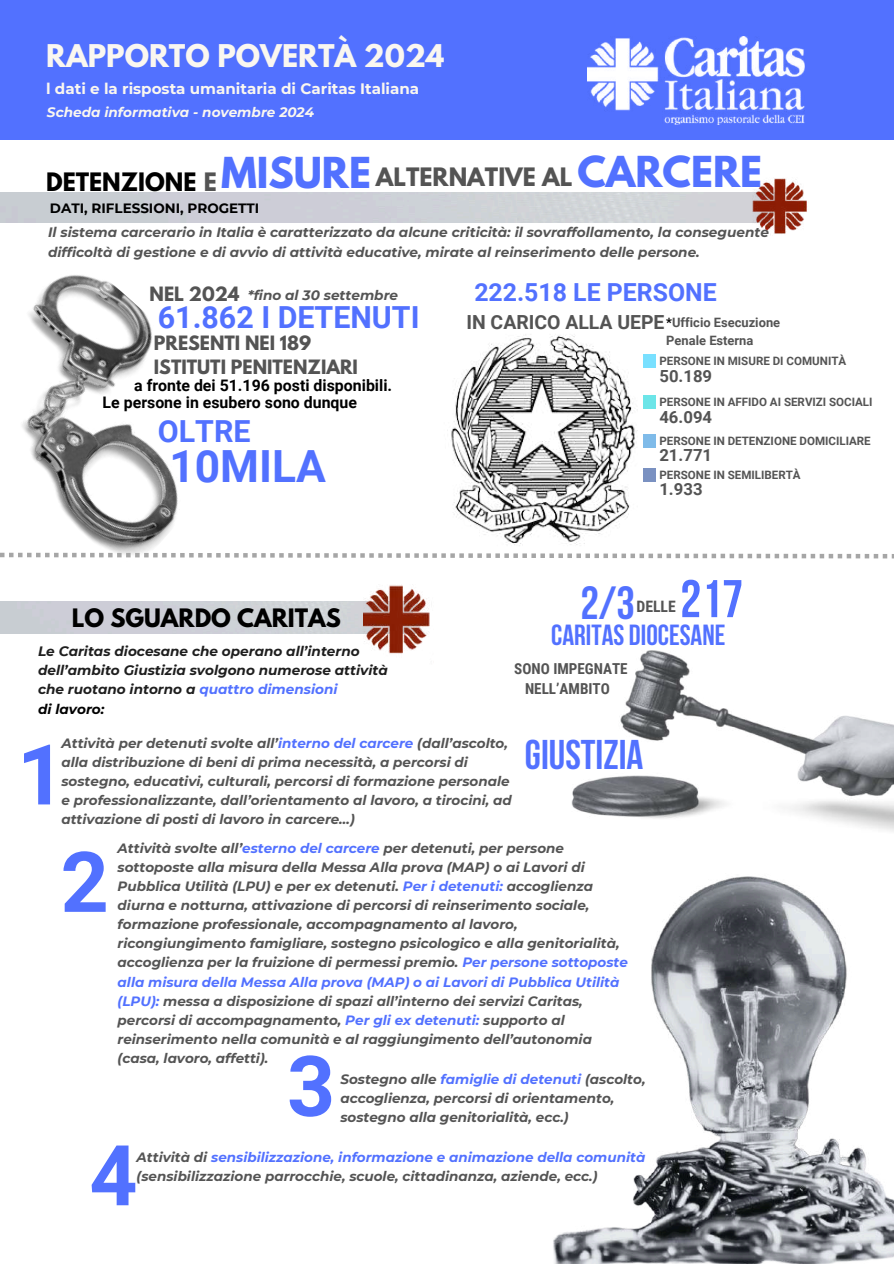
<style>
.page{position:relative;width:894px;height:1264px;background:#fff}
.page>*{position:absolute;margin:0;border:0;box-sizing:border-box;transform-origin:0 0}
.t1{font:700 84px "Roboto";color:#5271ff}
.t2{font:700 52.95px "Bebas Neue";color:#5271ff}
.t3{font:700 46.35px "Bebas Neue";color:#5271ff}
.t4{font:700 44.4px "Roboto";color:#5271ff}
.t5{font:700 41.4px "Bebas Neue";color:#5271ff}
.t6{font:700 30.45px "Roboto";color:#5271ff}
.t7{font:700 28.95px "Bebas Neue";color:#5271ff}
.t8{font:700 27.75px "League Spartan";color:#faf7f0}
.t9{font:700 24.9px "Roboto";color:#5271ff}
.t10{font:700 22.5px "League Spartan";color:#000}
.t11{font:700 22.5px "League Spartan";color:#545454}
.t12{font:700 19.35px "Roboto";color:#545454}
.t13{font:700 17.55px/23.5px "League Spartan";color:#545454}
.t14{font:700 16.65px "Roboto";color:#545454}
.t15{font:700 15.9px/16.8px "Roboto";color:#000}
.t16{font:700 15.75px "Roboto Condensed";color:#545454}
.t17{font:700 15.15px "Montserrat";color:#faf7f0}
.t18{font:700 15.15px/20.7px "Roboto Condensed";color:#545454;text-align:center}
.t19{font:italic 700 13.65px/19.2px "Montserrat";color:#545454}
.t20{font:italic 700 13.65px/19.2px "Montserrat";color:#1e1e1e}
.t21{font:italic 700 13.65px "Montserrat";color:#faf7f0}
.t22{font:italic 700 13.5px/19.2px "Montserrat";color:#545454}
.t23{font:700 13.5px "Montserrat";color:#000}
.t24{font:700 12.9px/17.2px "Roboto";color:#545454}
.t25{font:700 11.55px "Roboto";color:#545454}
.s1{font-size:37.8px;color:#5271ff}
.s2{font-family:"League Spartan";font-style:normal;font-size:17.55px}
.s3{color:#000}
.s4{color:#5271ff}
</style>
<div class="page">
<div style="left:0;top:0;width:893px;height:139px;background:#5271ff"></div>
<img style="left:587px;top:36px;width:217px;height:88px">
<img style="left:752px;top:178px;width:56px;height:56px">
<img style="left:22px;top:275px;width:156px;height:277px">
<div style="left:0;top:601px;width:364px;height:32px;background:#cdcdd7"></div>
<img style="left:364px;top:584px;width:66px;height:70px">
<img style="left:628px;top:650px;width:69px;height:50px">
<img style="left:553px;top:700px;width:340px;height:563px">
<svg style="left:0;top:552px;width:893px;height:6px"></svg>
<img style="left:329px;top:334px;width:429px;height:225px">
<h3 class="t8" style="left:46px;top:42px;width:399px">RAPPORTO POVERTÀ 2024</h3>
<p class="t17" style="left:46px;top:80px;width:374px">l dati e la risposta umanitaria di Caritas Italiana</p>
<p class="t21" style="left:47px;top:103px;width:268px">Scheda informativa - novembre 2024</p>
<h3 class="t11" style="left:375px;top:166px;width:387px">ALTERNATIVE AL <span class="s1">CARCERE</span></h3>
<h3 class="t10" style="left:46px;top:171px;width:326px">DETENZIONE <span class="s1">MISURE</span></h3>
<p class="t23" style="left:50px;top:199px;width:211px">DATI, RIFLESSIONI, PROGETTI</p>
<h3 class="t11" style="left:204px;top:170px;width:15px">E</h3>
<p class="t19" style="left:48px;top:223px;width:722px">Il sistema carcerario in Italia è caratterizzato da alcune criticità: il sovraffollamento, la conseguente difficoltà di gestione e di avvio di attività educative, mirate al reinserimento delle persone.</p>
<p class="t19" style="left:149px;top:285px;width:250px"><span class="s2">NEL 2024</span> *fino al 30 settembre</p>
<h3 class="t6" style="left:158px;top:300px;width:263px">61.862 I DETENUTI</h3>
<p class="t13" style="left:154px;top:334px;width:206px">PRESENTI NEI 189<br>ISTITUTI PENITENZIARI</p>
<p class="t15" style="left:103px;top:377px;width:291px;text-indent:32px">a fronte dei 51.196 posti disponibili.<br>Le persone in esubero sono dunque</p>
<h3 class="t6" style="left:158px;top:413px;width:94px">OLTRE</h3>
<h3 class="t4" style="left:169px;top:440px;width:158px">10MILA</h3>
<h3 class="t9" style="left:474px;top:278px;width:244px">222.518 LE PERSONE</h3>
<p class="t24" style="left:666px;top:314px;width:115px"><span class="s3">*</span>Ufficio Esecuzione<br>Penale Esterna</p>
<h3 class="t12" style="left:466px;top:311px;width:199px">IN CARICO ALLA UEPE</h3>
<p class="t25" style="left:659px;top:354px;width:188px">PERSONE IN MISURE DI COMUNITÀ</p>
<p class="t14" style="left:659px;top:366px;width:54px">50.189</p>
<p class="t14" style="left:659px;top:407px;width:54px">46.094</p>
<p class="t14" style="left:659px;top:446px;width:54px">21.771</p>
<p class="t25" style="left:659px;top:395px;width:214px">PERSONE IN AFFIDO AI SERVIZI SOCIALI</p>
<p class="t25" style="left:659px;top:434px;width:213px">PERSONE IN DETENZIONE DOMICILIARE</p>
<p class="t25" style="left:659px;top:468px;width:143px">PERSONE IN SEMILIBERTÀ</p>
<p class="t14" style="left:659px;top:479px;width:45px">1.933</p>
<h2 class="t2" style="left:680px;top:577px;width:64px">217</h2>
<h3 class="t7" style="left:551px;top:623px;width:175px">CARITAS DIOCESANE</h3>
<h3 class="t3" style="left:580px;top:584px;width:56px">2/3</h3>
<p class="t16" style="left:636px;top:598px;width:41px">DELLE</p>
<h3 class="t10" style="left:72px;top:606px;width:270px">LO SGUARDO CARITAS</h3>
<p class="t20" style="left:38px;top:641px;width:351px">Le Caritas diocesane che operano all’interno dell’ambito Giustizia svolgono numerose attività che ruotano intorno a <span class="s4">quattro dimensioni<br></span><span class="s3">di lavoro:</span></p>
<h1 class="t1" style="left:17px;top:726px;width:50px">1</h1>
<p class="t22" style="left:61px;top:733px;width:452px">Attività per detenuti svolte all’<span class="s4">interno del carcere</span> (dall’ascolto, alla distribuzione di beni di prima necessità, a percorsi di sostegno, educativi, culturali, percorsi di formazione personale e professionalizzante, dall’orientamento al lavoro, a tirocini, ad attivazione di posti di lavoro in carcere…)</p>
<h1 class="t1" style="left:61px;top:834px;width:50px">2</h1>
<p class="t22" style="left:118px;top:838px;width:511px">Attività svolte all’<span class="s4">esterno del carcere</span> per detenuti, per persone sottoposte alla misura della Messa Alla prova (MAP) o ai Lavori di Pubblica Utilità (LPU) e per ex detenuti. <span class="s4">Per i detenuti:</span> accoglienza diurna e notturna, attivazione di percorsi di reinserimento sociale, formazione professionale, accompagnamento al lavoro, ricongiungimento famigliare, sostegno psicologico e alla genitorialità, accoglienza per la fruizione di permessi premio. <span class="s4">Per persone sottoposte alla misura della Messa Alla prova (MAP) o ai Lavori di Pubblica Utilità (LPU):</span> messa a disposizione di spazi all’interno dei servizi Caritas, percorsi di accompagnamento, <span class="s4">Per gli ex detenuti:</span> supporto al reinserimento nella comunità e al raggiungimento dell’autonomia (casa, lavoro, affetti).</p>
<p class="t18" style="left:514px;top:658px;width:115px">SONO IMPEGNATE<br>NELL’AMBITO</p>
<h3 class="t5" style="left:525px;top:737px;width:120px">GIUSTIZIA</h3>
<h1 class="t1" style="left:287px;top:1038px;width:50px">3</h1>
<p class="t22" style="left:340px;top:1069px;width:306px">Sostegno alle <span class="s4">famiglie di detenuti</span> (ascolto, accoglienza, percorsi di orientamento, sostegno alla genitorialità, ecc.)</p>
<h1 class="t1" style="left:89px;top:1127px;width:50px">4</h1>
<p class="t22" style="left:137px;top:1147px;width:510px">Attività di <span class="s4">sensibilizzazione, informazione e animazione della comunità </span>(sensibilizzazione parrocchie, scuole, cittadinanza, aziende, ecc.)</p>
</div>
